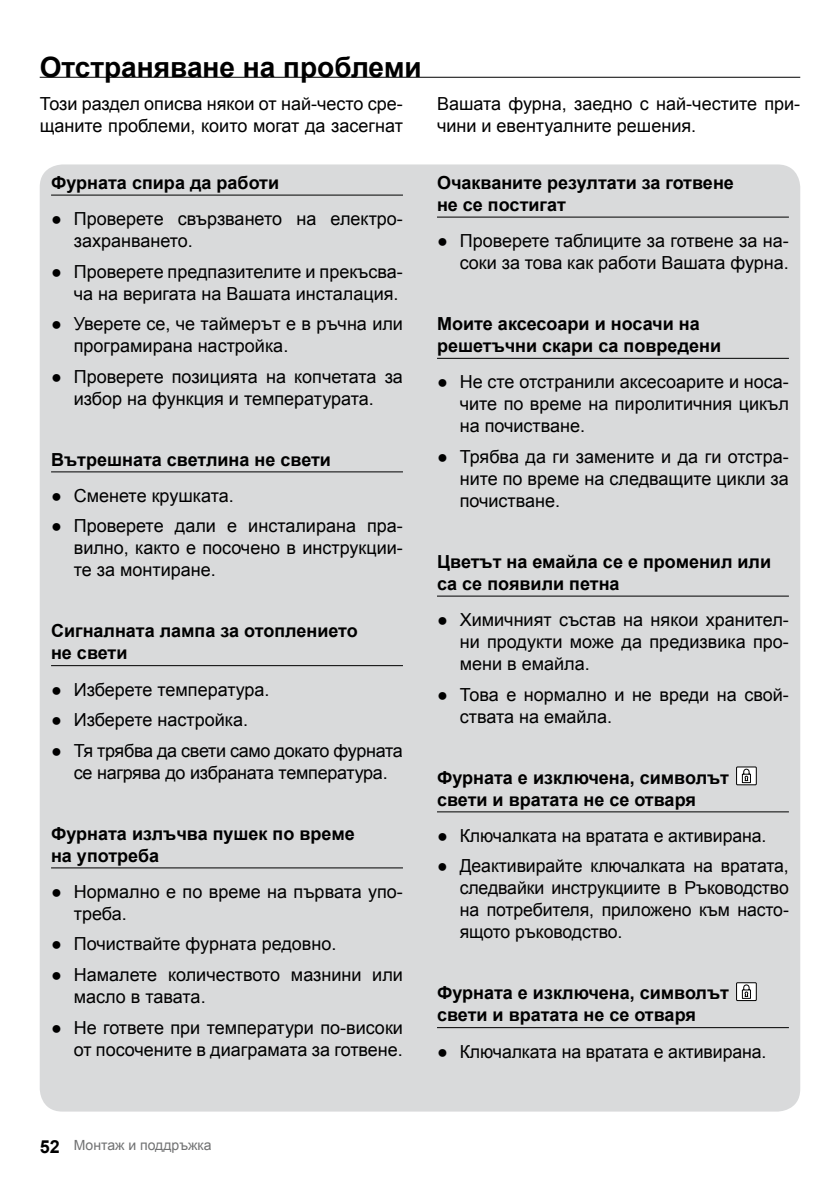
<style>
.page{position:relative;width:840px;height:1191px;background:#fff}
.page>*{position:absolute;margin:0;border:0;box-sizing:border-box;transform-origin:0 0}
.t1{font:700 28px "Arial";color:#000}
.t2{font:18px/22px "Arial";color:#000}
.t3{font:700 18px/22px "Arial";color:#000}
.t4{font:14px "Arial";color:#707172}
.s1{font-weight:700;font-size:18px;color:#000}
</style>
<div class="page">
<div style="left:40px;top:164px;width:759px;height:947px;background:#d9dadb;border-radius:23px"></div>
<hr style="left:51px;top:195px;width:352px;height:1px;background:#000">
<hr style="left:51px;top:471px;width:352px;height:1px;background:#000">
<hr style="left:51px;top:665px;width:352px;height:1px;background:#000">
<hr style="left:51px;top:867px;width:352px;height:1px;background:#000">
<hr style="left:437px;top:217px;width:351px;height:1px;background:#000">
<hr style="left:437px;top:358px;width:351px;height:1px;background:#000">
<hr style="left:437px;top:595px;width:351px;height:1px;background:#000">
<hr style="left:437px;top:811px;width:351px;height:1px;background:#000">
<hr style="left:437px;top:1027px;width:351px;height:1px;background:#000">
<div style="left:736px;top:767px;width:19px;height:18px;background:#fff"></div>
<div style="left:735px;top:766px;width:21px;height:19px;border:1px solid #000"></div>
<svg style="left:741px;top:768px;width:10px;height:15px"></svg>
<div style="left:736px;top:982px;width:19px;height:18px;background:#fff"></div>
<div style="left:735px;top:982px;width:21px;height:19px;border:1px solid #000"></div>
<svg style="left:741px;top:984px;width:10px;height:15px"></svg>
<hr style="left:40px;top:77px;width:759px;height:1px;background:#000">
<h1 class="t1" style="left:40px;top:48px;width:383px">Отстраняване на проблеми</h1>
<p class="t2" style="left:40px;top:92px;width:364px">Този раздел описва някои от най-често сре&shy;щаните проблеми, които могат да засегнат</p>
<p class="t2" style="left:437px;top:92px;width:364px">Вашата фурна, заедно с най-честите при&shy;чини и евентуалните решения.</p>
<p class="t3" style="left:51px;top:172px;width:229px">Фурната спира да работи</p>
<p class="t2" style="left:74px;top:208px;width:330px;text-indent:-23px">● Проверете свързването на електро&shy;захранването.</p>
<p class="t2" style="left:51px;top:260px;width:353px;text-align:right">● Проверете предпазителите и прекъсва&shy;ча на веригата на Вашата инсталация.</p>
<p class="t2" style="left:74px;top:313px;width:330px;text-indent:-23px">● Уверете се, че таймерът е в ръчна или програмирана настройка.</p>
<p class="t2" style="left:51px;top:365px;width:353px;text-align:center">● Проверете позицията на копчетата за избор на функция и температурата.</p>
<p class="t3" style="left:51px;top:449px;width:281px">Вътрешната светлина не свети</p>
<p class="t2" style="left:51px;top:485px;width:184px">● Сменете крушката.</p>
<p class="t2" style="left:74px;top:515px;width:330px;text-align:justify;text-indent:-23px">● Проверете дали е инсталирана пра&shy;вилно, както е посочено в инструкции&shy;те за монтиране.</p>
<p class="t3" style="left:51px;top:621px;width:308px">Сигналната лампа за отоплението не свети</p>
<p class="t2" style="left:51px;top:678px;width:220px">● Изберете температура.</p>
<p class="t2" style="left:51px;top:709px;width:198px">● Изберете настройка.</p>
<p class="t2" style="left:51px;top:739px;width:353px;text-align:center">● Тя трябва да свети само докато фурната се нагрява до избраната температура.</p>
<p class="t3" style="left:51px;top:823px;width:305px">Фурната излъчва пушек по време на употреба</p>
<p class="t2" style="left:74px;top:880px;width:330px;text-indent:-23px">● Нормално е по време на първата упо&shy;треба.</p>
<p class="t2" style="left:51px;top:933px;width:287px">● Почиствайте фурната редовно.</p>
<p class="t2" style="left:74px;top:963px;width:330px;text-indent:-23px">● Намалете количеството мазнини или масло в тавата.</p>
<p class="t2" style="left:51px;top:1016px;width:353px;text-align:right">● Не гответе при температури по-високи от посочените в диаграмата за готвене.</p>
<p class="t4" style="left:40px;top:1136px;width:173px"><span class="s1">52</span> Монтаж и поддръжка</p>
<p class="t3" style="left:437px;top:172px;width:298px">Очакваните резултати за готвене не се постигат</p>
<p class="t2" style="left:437px;top:230px;width:353px;text-align:right">● Проверете таблиците за готвене за на&shy;соки за това как работи Вашата фурна.</p>
<p class="t3" style="left:437px;top:313px;width:285px">Моите аксесоари и носачи на решетъчни скари са повредени</p>
<p class="t2" style="left:459px;top:371px;width:330px;text-align:justify;text-indent:-23px">● Не сте отстранили аксесоарите и носа&shy;чите по време на пиролитичния цикъл на почистване.</p>
<p class="t2" style="left:459px;top:446px;width:330px;text-align:justify;text-indent:-23px">● Трябва да ги замените и да ги отстра&shy;ните по време на следващите цикли за почистване.</p>
<p class="t3" style="left:437px;top:551px;width:335px">Цветът на емайла се е променил или са се появили петна</p>
<p class="t2" style="left:459px;top:609px;width:330px;text-align:justify;text-indent:-23px">● Химичният състав на някои хранител&shy;ни продукти може да предизвика про&shy;мени в емайла.</p>
<p class="t2" style="left:459px;top:683px;width:330px;text-indent:-23px">● Това е нормално и не вреди на свой&shy;ствата на емайла.</p>
<p class="t3" style="left:437px;top:767px;width:293px">Фурната е изключена, символът свети и вратата не се отваря</p>
<p class="t2" style="left:437px;top:824px;width:331px">● Ключалката на вратата е активирана.</p>
<p class="t2" style="left:459px;top:855px;width:330px;text-align:justify;text-indent:-23px">● Деактивирайте ключалката на вратата, следвайки инструкциите в Ръководство на потребителя, приложено към насто&shy;ящото ръководство.</p>
<p class="t3" style="left:437px;top:982px;width:293px">Фурната е изключена, символът свети и вратата не се отваря</p>
<p class="t2" style="left:437px;top:1040px;width:331px">● Ключалката на вратата е активирана.</p>
</div>
